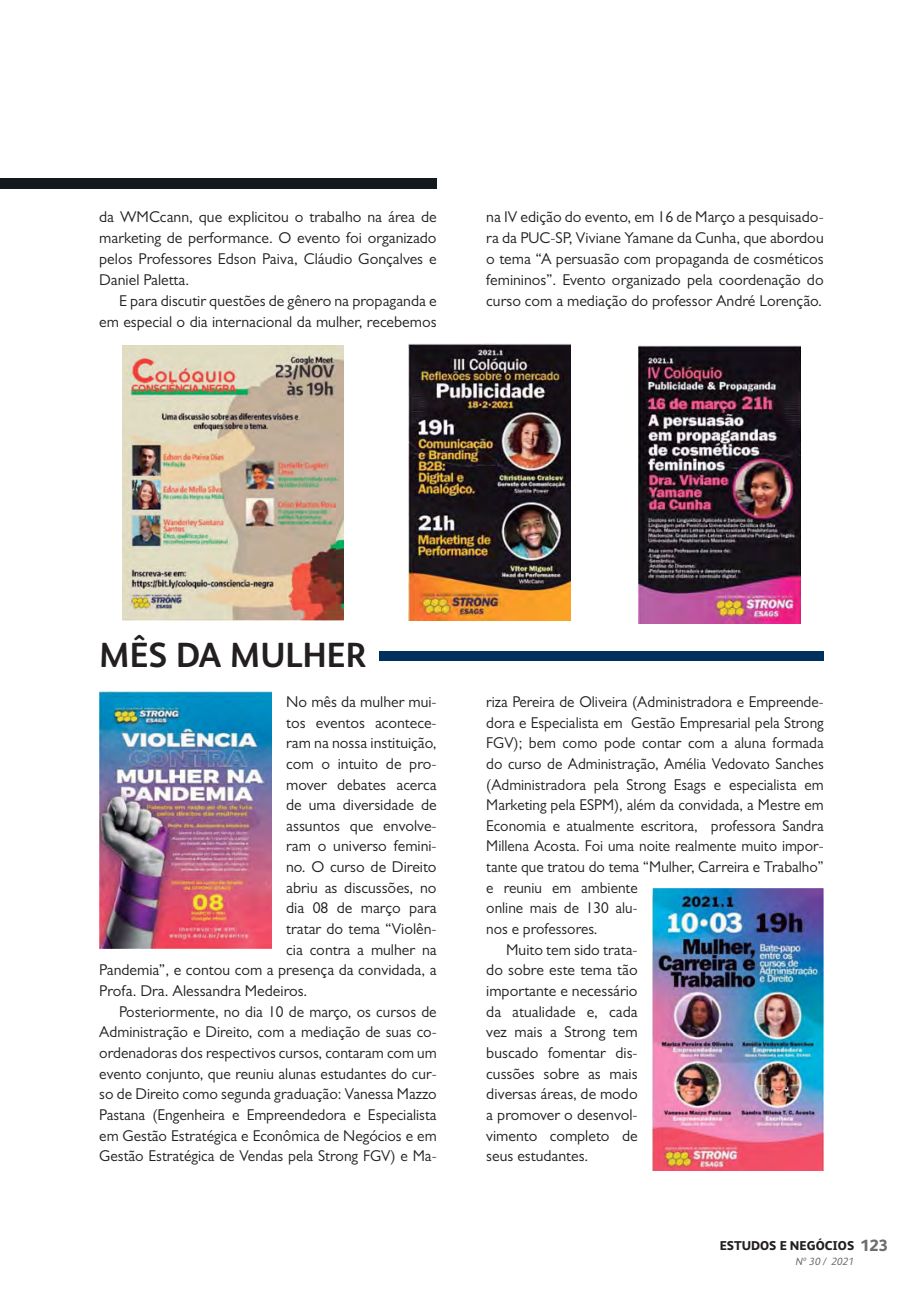
<style>
.page{position:relative;width:923px;height:1300px;background:#fff}
.page>*{position:absolute;margin:0;border:0;box-sizing:border-box;transform-origin:0 0}
.t1{font:700 35px "FS Albert";color:#231f20}
.t2{font:15.75px/21px "Gill Sans MT Pro";color:#231f20;text-align:justify}
.t3{font:800 12.78px "FS Albert";color:#231f20}
.t4{font:italic 10.5px "FS Albert";color:#6d6e70}
.s1{font-size:16.28px;color:#6d6e70}
</style>
<div class="page">
<div style="left:0;top:178px;width:437px;height:11px;background:#12191f"></div>
<img style="left:122px;top:346px;width:221px;height:274px">
<img style="left:409px;top:343px;width:162px;height:278px">
<img style="left:638px;top:345px;width:163px;height:278px">
<div style="left:379px;top:651px;width:444px;height:10px;background:#00305e"></div>
<img style="left:99px;top:692px;width:172px;height:257px">
<img style="left:652px;top:888px;width:171px;height:283px">
<p class="t2" style="left:99px;top:207px;width:339px">da WMCcann, que explicitou o trabalho na área de marketing de performance. O evento foi organizado pelos Professores Edson Paiva, Cláudio Gonçalves e Daniel Paletta.</p>
<p class="t2" style="left:99px;top:291px;width:339px;text-align:right">E para discutir questões de gênero na propaganda e em especial o dia internacional da mulher, recebemos</p>
<p class="t2" style="left:486px;top:207px;width:339px">na IV edição do evento, em 16 de Março a pesquisado&shy;ra da PUC-SP, Viviane Yamane da Cunha, que abordou o tema “A persuasão com propaganda de cosméticos femininos”. Evento organizado pela coordenação do curso com a mediação do professor André Lorenção.</p>
<h1 class="t1" style="left:99px;top:642px;width:269px">MÊS DA MULHER</h1>
<p class="t2" style="left:286px;top:692px;width:152px">No mês da mulher mui-</p>
<p class="t2" style="left:286px;top:713px;width:152px">tos eventos acontece-</p>
<p class="t2" style="left:286px;top:734px;width:152px">ram na nossa instituição,</p>
<p class="t2" style="left:286px;top:754px;width:152px">com o intuito de pro-</p>
<p class="t2" style="left:286px;top:775px;width:152px">mover debates acerca</p>
<p class="t2" style="left:286px;top:796px;width:152px">de uma diversidade de</p>
<p class="t2" style="left:286px;top:816px;width:152px">assuntos que envolve-</p>
<p class="t2" style="left:286px;top:837px;width:152px">ram o universo femini-</p>
<p class="t2" style="left:286px;top:858px;width:152px">no. O curso de Direito</p>
<p class="t2" style="left:286px;top:878px;width:152px">abriu as discussões, no</p>
<p class="t2" style="left:286px;top:899px;width:152px">dia 08 de março para</p>
<p class="t2" style="left:286px;top:920px;width:152px">tratar do tema “Violên-</p>
<p class="t2" style="left:286px;top:940px;width:152px">cia contra a mulher na</p>
<p class="t2" style="left:99px;top:961px;width:339px">Pandemia”, e contou com a presença da convidada, a</p>
<p class="t2" style="left:99px;top:982px;width:210px">Profa. Dra. Alessandra Medeiros.</p>
<p class="t2" style="left:119px;top:1002px;width:319px">Posteriormente, no dia 10 de março, os cursos de</p>
<p class="t2" style="left:99px;top:1023px;width:339px">Administração e Direito, com a mediação de suas co-</p>
<p class="t2" style="left:99px;top:1043px;width:339px">ordenadoras dos respectivos cursos, contaram com um</p>
<p class="t2" style="left:99px;top:1064px;width:339px">evento conjunto, que reuniu alunas estudantes do cur-</p>
<p class="t2" style="left:99px;top:1085px;width:339px">so de Direito como segunda graduação: Vanessa Mazzo</p>
<p class="t2" style="left:99px;top:1105px;width:339px">Pastana (Engenheira e Empreendedora e Especialista</p>
<p class="t2" style="left:99px;top:1126px;width:339px">em Gestão Estratégica e Econômica de Negócios e em</p>
<p class="t2" style="left:99px;top:1147px;width:339px">Gestão Estratégica de Vendas pela Strong FGV) e Ma-</p>
<p class="t2" style="left:486px;top:692px;width:339px">riza Pereira de Oliveira (Administradora e Empreende-</p>
<p class="t2" style="left:486px;top:713px;width:339px">dora e Especialista em Gestão Empresarial pela Strong</p>
<p class="t2" style="left:486px;top:734px;width:339px">FGV); bem como pode contar com a aluna formada</p>
<p class="t2" style="left:486px;top:754px;width:339px">do curso de Administração, Amélia Vedovato Sanches</p>
<p class="t2" style="left:486px;top:775px;width:339px">(Administradora pela Strong Esags e especialista em</p>
<p class="t2" style="left:486px;top:796px;width:339px">Marketing pela ESPM), além da convidada, a Mestre em</p>
<p class="t2" style="left:486px;top:816px;width:339px">Economia e atualmente escritora, professora Sandra</p>
<p class="t2" style="left:486px;top:837px;width:339px">Millena Acosta. Foi uma noite realmente muito impor-</p>
<p class="t2" style="left:486px;top:858px;width:339px">tante que tratou do tema “Mulher, Carreira e Trabalho”</p>
<p class="t2" style="left:486px;top:878px;width:153px">e reuniu em ambiente</p>
<p class="t2" style="left:486px;top:899px;width:153px">online mais de 130 alu-</p>
<p class="t2" style="left:486px;top:920px;width:113px">nos e professores.</p>
<p class="t2" style="left:506px;top:940px;width:133px">Muito tem sido trata-</p>
<p class="t2" style="left:486px;top:961px;width:153px">do sobre este tema tão</p>
<p class="t2" style="left:486px;top:982px;width:153px">importante e necessário</p>
<p class="t2" style="left:486px;top:1002px;width:153px">da atualidade e, cada</p>
<p class="t2" style="left:486px;top:1023px;width:153px">vez mais a Strong tem</p>
<p class="t2" style="left:486px;top:1043px;width:153px">buscado fomentar dis-</p>
<p class="t2" style="left:486px;top:1064px;width:153px">cussões sobre as mais</p>
<p class="t2" style="left:486px;top:1085px;width:153px">diversas áreas, de modo</p>
<p class="t2" style="left:486px;top:1105px;width:153px">a promover o desenvol-</p>
<p class="t2" style="left:486px;top:1126px;width:153px">vimento completo de</p>
<p class="t2" style="left:486px;top:1147px;width:103px">seus estudantes.</p>
<p class="t3" style="left:719px;top:1241px;width:170px">ESTUDOS E NEGÓCIOS <span class="s1">123</span></p>
<p class="t4" style="left:796px;top:1257px;width:60px">Nº 30 / 2021</p>
</div>
